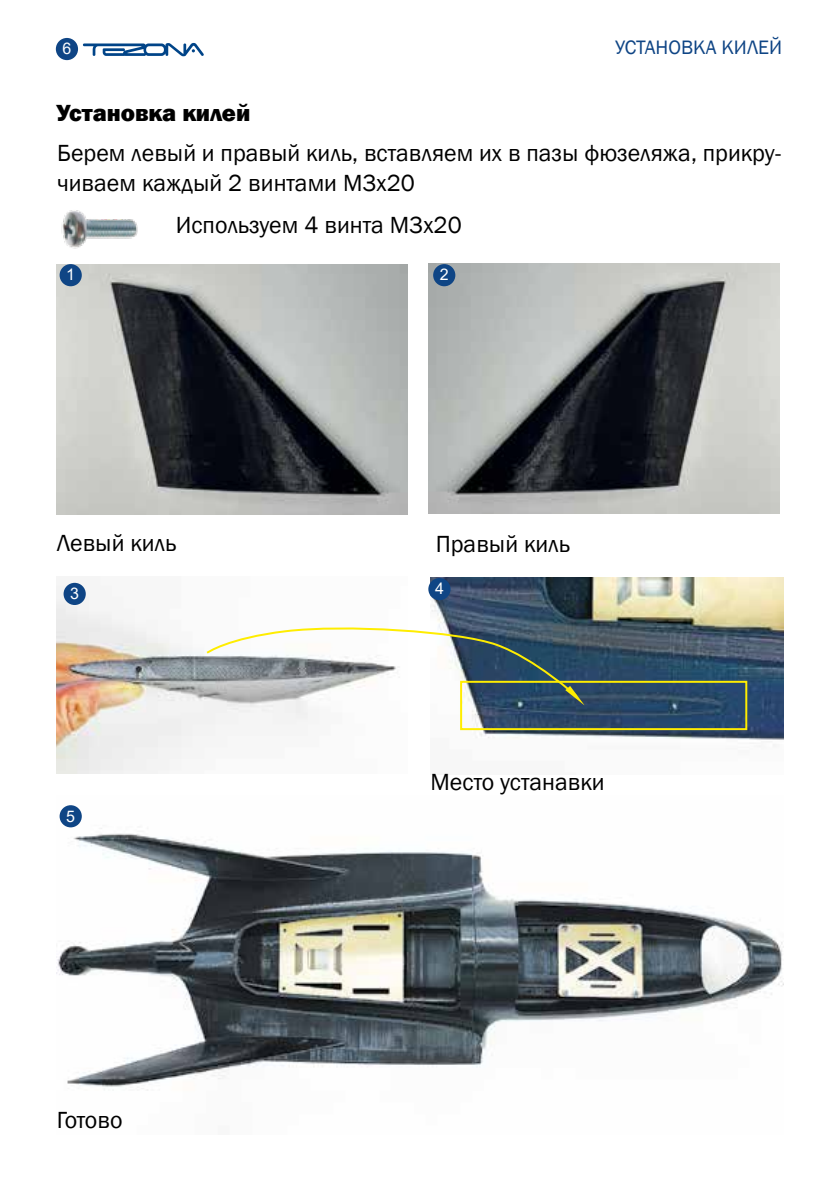
<style>
.page{position:relative;width:840px;height:1191px;background:#fff}
.page>*{position:absolute;margin:0;border:0;box-sizing:border-box;transform-origin:0 0}
.t1{font:24px/30px "Franklin Gothic";color:#000}
.t2{font:800 24px "Franklin Gothic";color:#000}
.t3{font:20px "Franklin Gothic";color:#0f4585}
.t4{font:16px "Arial";color:#fff}
</style>
<div class="page">
<div style="left:56px;top:38px;width:22px;height:22px;background:#0f4585;border-radius:50%"></div>
<svg style="left:83px;top:43px;width:121px;height:13px"></svg>
<img style="left:57px;top:582px;width:251px;height:191px">
<img style="left:430px;top:577px;width:352px;height:169px">
<img style="left:57px;top:264px;width:350px;height:250px">
<img style="left:57px;top:805px;width:725px;height:286px">
<img style="left:428px;top:263px;width:350px;height:250px">
<div style="left:60px;top:264px;width:22px;height:22px;background:#0f4585;border-radius:50%"></div>
<div style="left:63px;top:583px;width:23px;height:22px;background:#0f4585;border-radius:50%"></div>
<div style="left:60px;top:805px;width:22px;height:22px;background:#0f4585;border-radius:50%"></div>
<div style="left:433px;top:264px;width:22px;height:22px;background:#0f4585;border-radius:50%"></div>
<div style="left:428px;top:578px;width:22px;height:22px;background:#0f4585;border-radius:50%"></div>
<div style="left:460px;top:681px;width:286px;height:49px;border:2px solid #ffed00"></div>
<img style="left:61px;top:210px;width:77px;height:39px">
<svg style="left:205px;top:622px;width:379px;height:83px"></svg>
<p class="t4" style="left:62px;top:37px;width:10px">6</p>
<p class="t2" style="left:57px;top:97px;width:195px">Установка килей</p>
<p class="t3" style="left:614px;top:35px;width:169px">УСТАНОВКА КИЛЕЙ</p>
<p class="t1" style="left:57px;top:138px;width:725px">Берем левый и правый киль, вставляем их в пазы фюзеляжа, прикру&shy;чиваем каждый 2 винтами М3х20</p>
<p class="t4" style="left:66px;top:264px;width:10px">1</p>
<p class="t1" style="left:176px;top:210px;width:287px">Используем 4 винта М3х20</p>
<p class="t4" style="left:439px;top:264px;width:10px">2</p>
<p class="t1" style="left:57px;top:528px;width:121px">Левый киль</p>
<p class="t4" style="left:70px;top:582px;width:10px">3</p>
<p class="t4" style="left:66px;top:805px;width:10px">5</p>
<p class="t1" style="left:57px;top:1106px;width:67px">Готово</p>
<p class="t1" style="left:435px;top:529px;width:136px">Правый киль</p>
<p class="t4" style="left:435px;top:578px;width:10px">4</p>
<p class="t1" style="left:430px;top:767px;width:175px">Место устанавки</p>
</div>
